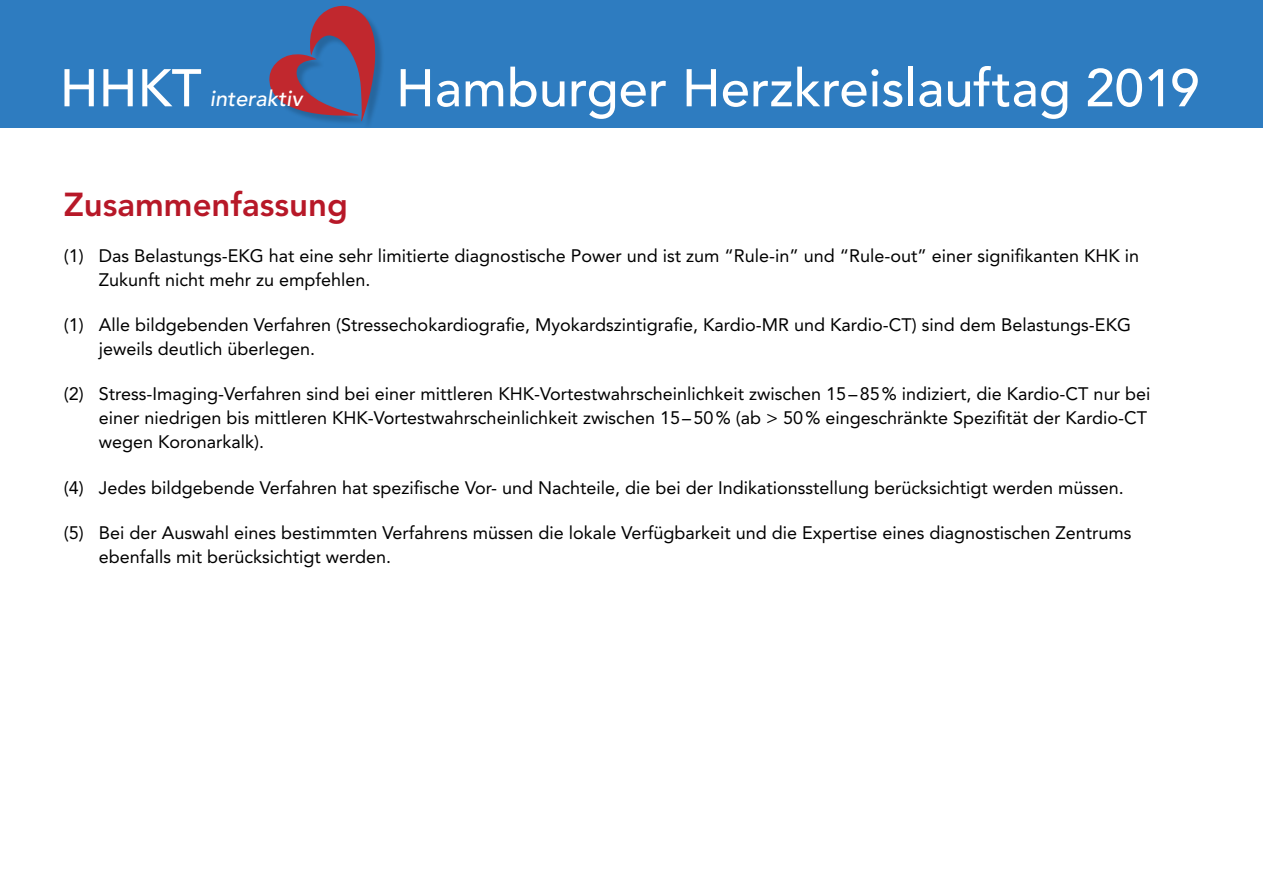
<style>
.page{position:relative;width:1263px;height:893px;background:#fff}
.page>*{position:absolute;margin:0;border:0;box-sizing:border-box;transform-origin:0 0}
.t1{font:500 52.5px "Avenir LT Std";color:#fff}
.t2{font:800 33px "Avenir LT Std";color:#b71828}
.t3{font:italic 500 21.75px "Avenir LT Std";color:#fff}
.t4{font:18px/24px "Avenir LT Std";color:#000}
</style>
<div class="page">
<div style="left:0;top:0;width:1263px;height:128px;background:#2e7cc0"></div>
<div style="left:271px;top:8px;width:114px;height:123px;background:#000;opacity:.18"></div>
<svg style="left:269px;top:5px;width:106px;height:116px"></svg>
<h1 class="t1" style="left:60px;top:58px;width:143px">HHKT</h1>
<p class="t3" style="left:210px;top:86px;width:94px">interaktiv</p>
<h1 class="t1" style="left:396px;top:58px;width:805px">Hamburger Herzkreislauftag 2019</h1>
<h2 class="t2" style="left:64px;top:185px;width:286px">Zusammenfassung</h2>
<p class="t4" style="left:99px;top:244px;width:1042px;text-indent:-35px">(1) Das Belastungs-EKG hat eine sehr limitierte diagnostische Power und ist zum “Rule-in” und “Rule-out” einer signifikanten KHK in<br>Zukunft nicht mehr zu empfehlen.</p>
<p class="t4" style="left:99px;top:313px;width:1034px;text-indent:-35px">(1) Alle bildgebenden Verfahren (Stressechokardiografie, Myokardszintigrafie, Kardio-MR und Kardio-CT) sind dem Belastungs-EKG jeweils deutlich überlegen.</p>
<p class="t4" style="left:99px;top:382px;width:1053px;text-indent:-35px">(2) Stress-Imaging-Verfahren sind bei einer mittleren KHK-Vortestwahrscheinlichkeit zwischen 15–85% indiziert, die Kardio-CT nur bei einer niedrigen bis mittleren KHK-Vortestwahrscheinlichkeit zwischen 15–50% (ab &gt; 50% eingeschränkte Spezifität der Kardio-CT wegen Koronarkalk).</p>
<p class="t4" style="left:64px;top:475px;width:1062px">(4) Jedes bildgebende Verfahren hat spezifische Vor- und Nachteile, die bei der Indikationsstellung berücksichtigt werden müssen.</p>
<p class="t4" style="left:99px;top:521px;width:1034px;text-indent:-35px">(5) Bei der Auswahl eines bestimmten Verfahrens müssen die lokale Verfügbarkeit und die Expertise eines diagnostischen Zentrums ebenfalls mit berücksichtigt werden.</p>
</div>
